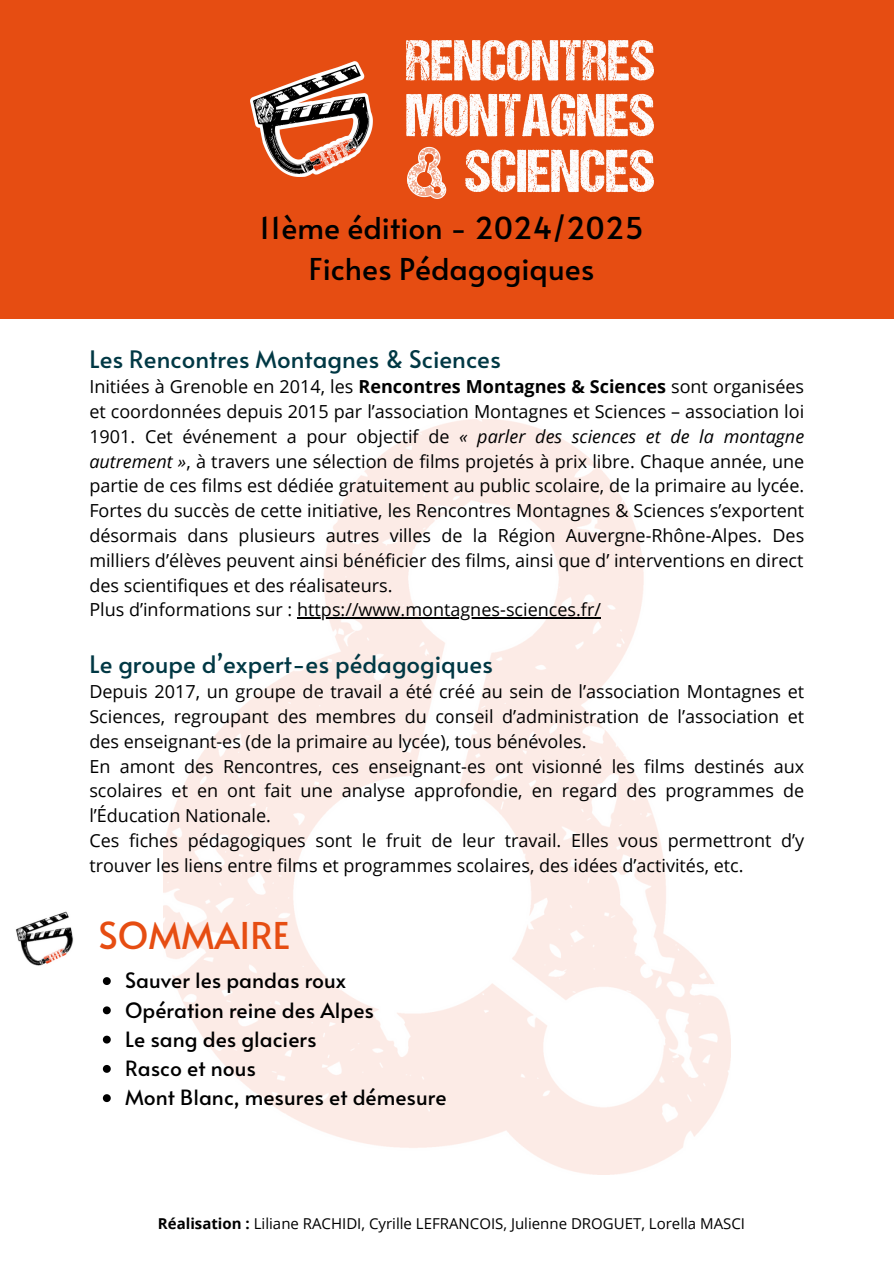
<style>
.page{position:relative;width:894px;height:1264px;background:#fff}
.page>*{position:absolute;margin:0;border:0;box-sizing:border-box;transform-origin:0 0}
.t1{font:36.9px "Alata";color:#e64d12}
.t2{font:30px/41.7px "Alata";color:#000;text-align:center}
.t3{font:24px "Alata";color:#003844}
.t4{font:21px "Alata";color:#000}
.t5{font:18px/24.8px "Open Sans";color:#000}
.t6{font:15px "Open Sans";color:#000}
.s1{font-weight:700}
.s2{font-style:italic}
</style>
<div class="page">
<div style="left:0;top:0;width:893px;height:319px;background:#e64d12"></div>
<img style="left:250px;top:41px;width:403px;height:157px">
<img style="left:163px;top:419px;width:567px;height:755px">
<hr style="left:297px;top:617px;width:209px;height:1px;background:#000">
<hr style="left:506px;top:617px;width:70px;height:1px;background:#000">
<svg style="left:576px;top:617px;width:25px;height:1px"></svg>
<svg style="left:103px;top:977px;width:8px;height:8px"></svg>
<svg style="left:103px;top:1006px;width:8px;height:8px"></svg>
<svg style="left:103px;top:1035px;width:8px;height:8px"></svg>
<svg style="left:103px;top:1065px;width:8px;height:7px"></svg>
<svg style="left:103px;top:1094px;width:8px;height:8px"></svg>
<img style="left:16px;top:911px;width:58px;height:55px">
<h4 class="t2" style="left:259px;top:206px;width:386px">11ème édition - 2024/2025<br>Fiches Pédagogiques</h4>
<h2 class="t3" style="left:89px;top:341px;width:413px">Les Rencontres Montagnes &amp; Sciences</h2>
<h2 class="t5" style="left:89px;top:374px;width:716px">Initiées à Grenoble en 2014, les <span class="s1">Rencontres Montagnes &amp; Sciences</span> sont organisées et coordonnées depuis 2015 par l’association Montagnes et Sciences – association loi 1901. Cet événement a pour objectif de <span class="s2">« parler des sciences et de la montagne autrement »</span>, à travers une sélection de films projetés à prix libre. Chaque année, une partie de ces films est dédiée gratuitement au public scolaire, de la primaire au lycée.<br>Fortes du succès de cette initiative, les Rencontres Montagnes &amp; Sciences s’exportent désormais dans plusieurs autres villes de la Région Auvergne-Rhône-Alpes. Des milliers d’élèves peuvent ainsi bénéficier des films, ainsi que d’ interventions en direct des scientifiques et des réalisateurs.<br>Plus d’informations sur : https://www.montagnes-sciences.fr/</h2>
<p class="t3" style="left:89px;top:646px;width:405px">Le groupe d’expert-es pédagogiques</p>
<p class="t5" style="left:89px;top:679px;width:716px">Depuis 2017, un groupe de travail a été créé au sein de l’association Montagnes et Sciences, regroupant des membres du conseil d’administration de l’association et des enseignant-es (de la primaire au lycée), tous bénévoles.<br>En amont des Rencontres, ces enseignant-es ont visionné les films destinés aux scolaires et en ont fait une analyse approfondie, en regard des programmes de l’Éducation Nationale.<br>Ces fiches pédagogiques sont le fruit de leur travail. Elles vous permettront d’y trouver les liens entre films et programmes scolaires, des idées d’activités, etc.</p>
<h4 class="t1" style="left:98px;top:908px;width:193px">SOMMAIRE</h4>
<p class="t4" style="left:125px;top:965px;width:222px">Sauver les pandas roux</p>
<h1 class="t4" style="left:125px;top:994px;width:250px">Opération reine des Alpes</h1>
<p class="t4" style="left:125px;top:1023px;width:193px">Le sang des glaciers</p>
<p class="t4" style="left:125px;top:1053px;width:132px">Rasco et nous</p>
<p class="t4" style="left:125px;top:1082px;width:323px">Mont Blanc, mesures et démesure</p>
<p class="t6" style="left:158px;top:1212px;width:588px"><span class="s1">Réalisation :</span> Liliane RACHIDI, Cyrille LEFRANCOIS, Julienne DROGUET, Lorella MASCI</p>
</div>
